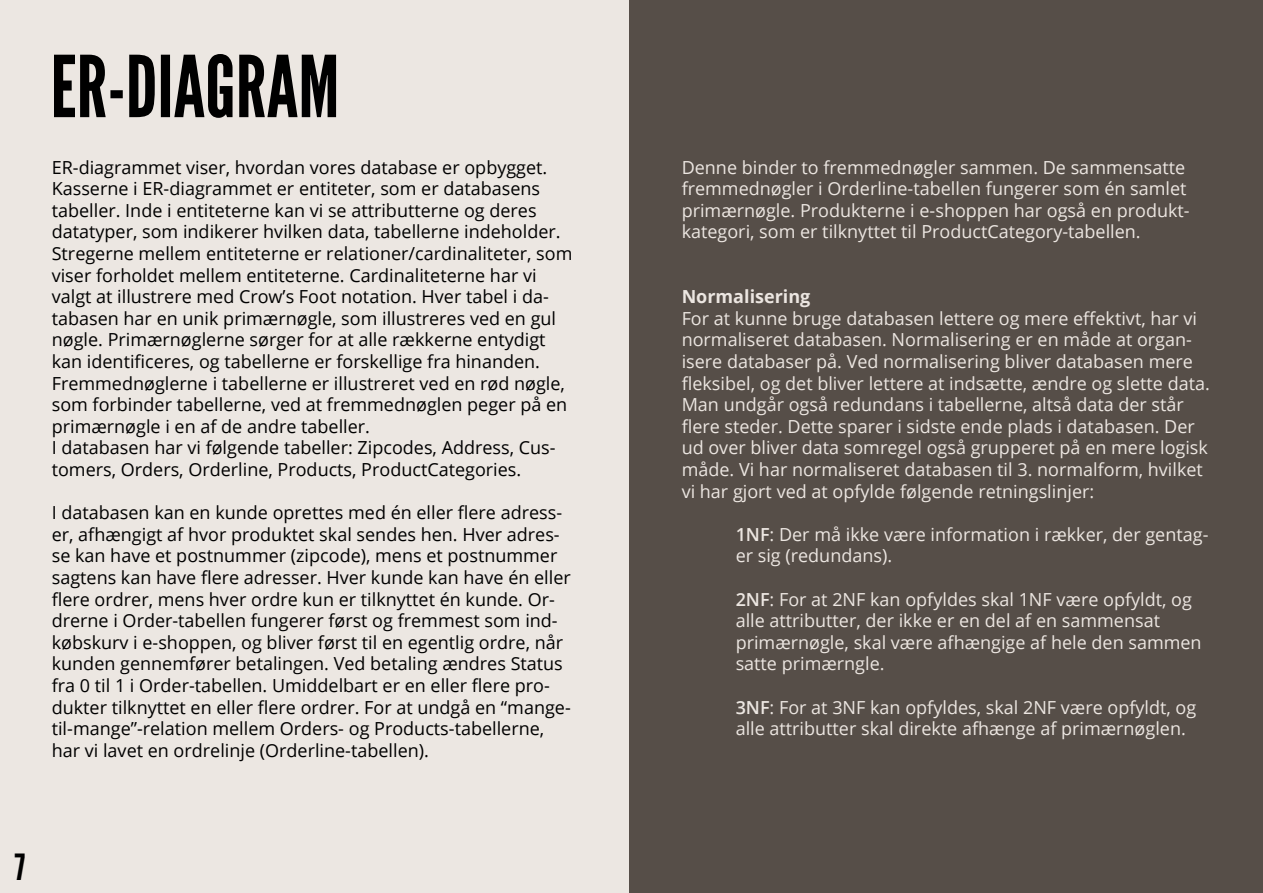
<style>
.page{position:relative;width:1263px;height:893px;background:#fff}
.page>*{position:absolute;margin:0;border:0;box-sizing:border-box;transform-origin:0 0}
.t1{font:36px "League Gothic";color:#000}
.t2{font:18px/21.6px "Open Sans";color:#000}
.t3{font:18px/21.6px "Open Sans";color:#ece6e1}
.t4{font:700 18px "Open Sans";color:#ece6e1}
.s1{font-weight:600}
</style>
<div class="page">
<div style="left:0;top:0;width:630px;height:893px;background:#ece7e2"></div>
<div style="left:630px;top:0;width:633px;height:893px;background:#564e48"></div>
<svg style="left:54px;top:54px;width:282px;height:64px"></svg>
<p class="t2" style="left:52px;top:156px;width:522px">ER-diagrammet viser, hvordan vores database er opbygget.<br>Kasserne i ER-diagrammet er entiteter, som er databasens tabeller. Inde i entiteterne kan vi se attributterne og deres datatyper, som indikerer hvilken data, tabellerne indeholder.<br>Stregerne mellem entiteterne er relationer/cardinaliteter, som viser forholdet mellem entiteterne. Cardinaliteterne har vi valgt at illustrere med Crow’s Foot notation. Hver tabel i da&shy;tabasen har en unik primærnøgle, som illustreres ved en gul nøgle. Primærnøglerne sørger for at alle rækkerne entydigt kan identificeres, og tabellerne er forskellige fra hinanden.<br>Fremmednøglerne i tabellerne er illustreret ved en rød nøgle, som forbinder tabellerne, ved at fremmednøglen peger på en primærnøgle i en af de andre tabeller.<br>I databasen har vi følgende tabeller: Zipcodes, Address, Cus&shy;tomers, Orders, Orderline, Products, ProductCategories.</p>
<p class="t2" style="left:52px;top:501px;width:521px">I databasen kan en kunde oprettes med én eller flere adress&shy;er, afhængigt af hvor produktet skal sendes hen. Hver adres&shy;se kan have et postnummer (zipcode), mens et postnummer sagtens kan have flere adresser. Hver kunde kan have én eller flere ordrer, mens hver ordre kun er tilknyttet én kunde. Or&shy;drerne i Order-tabellen fungerer først og fremmest som ind&shy;købskurv i e-shoppen, og bliver først til en egentlig ordre, når kunden gennemfører betalingen. Ved betaling ændres Status fra 0 til 1 i Order-tabellen. Umiddelbart er en eller flere pro&shy;dukter tilknyttet en eller flere ordrer. For at undgå en “mange&shy;til-mange”-relation mellem Orders- og Products-tabellerne, har vi lavet en ordrelinje (Orderline-tabellen).</p>
<h1 class="t1" style="left:15px;top:846px;width:12px">7</h1>
<p class="t3" style="left:682px;top:156px;width:509px">Denne binder to fremmednøgler sammen. De sammensatte fremmednøgler i Orderline-tabellen fungerer som én samlet primærnøgle. Produkterne i e-shoppen har også en produkt&shy;kategori, som er tilknyttet til ProductCategory-tabellen.</p>
<p class="t4" style="left:682px;top:284px;width:130px">Normalisering</p>
<p class="t3" style="left:682px;top:307px;width:530px">For at kunne bruge databasen lettere og mere effektivt, har vi normaliseret databasen. Normalisering er en måde at organ&shy;isere databaser på. Ved normalisering bliver databasen mere fleksibel, og det bliver lettere at indsætte, ændre og slette data.<br>Man undgår også redundans i tabellerne, altså data der står flere steder. Dette sparer i sidste ende plads i databasen. Der ud over bliver data somregel også grupperet på en mere logisk måde. Vi har normaliseret databasen til 3. normalform, hvilket vi har gjort ved at opfylde følgende retningslinjer:</p>
<p class="t3" style="left:736px;top:523px;width:474px"><span class="s1">1NF</span>: Der må ikke være information i rækker, der gentag&shy;er sig (redundans).</p>
<p class="t3" style="left:736px;top:588px;width:467px"><span class="s1">2NF</span>: For at 2NF kan opfyldes skal 1NF være opfyldt, og alle attributter, der ikke er en del af en sammensat primærnøgle, skal være afhængige af hele den sammen satte primærngle.</p>
<p class="t3" style="left:736px;top:696px;width:462px"><span class="s1">3NF</span>: For at 3NF kan opfyldes, skal 2NF være opfyldt, og alle attributter skal direkte afhænge af primærnøglen.</p>
</div>
